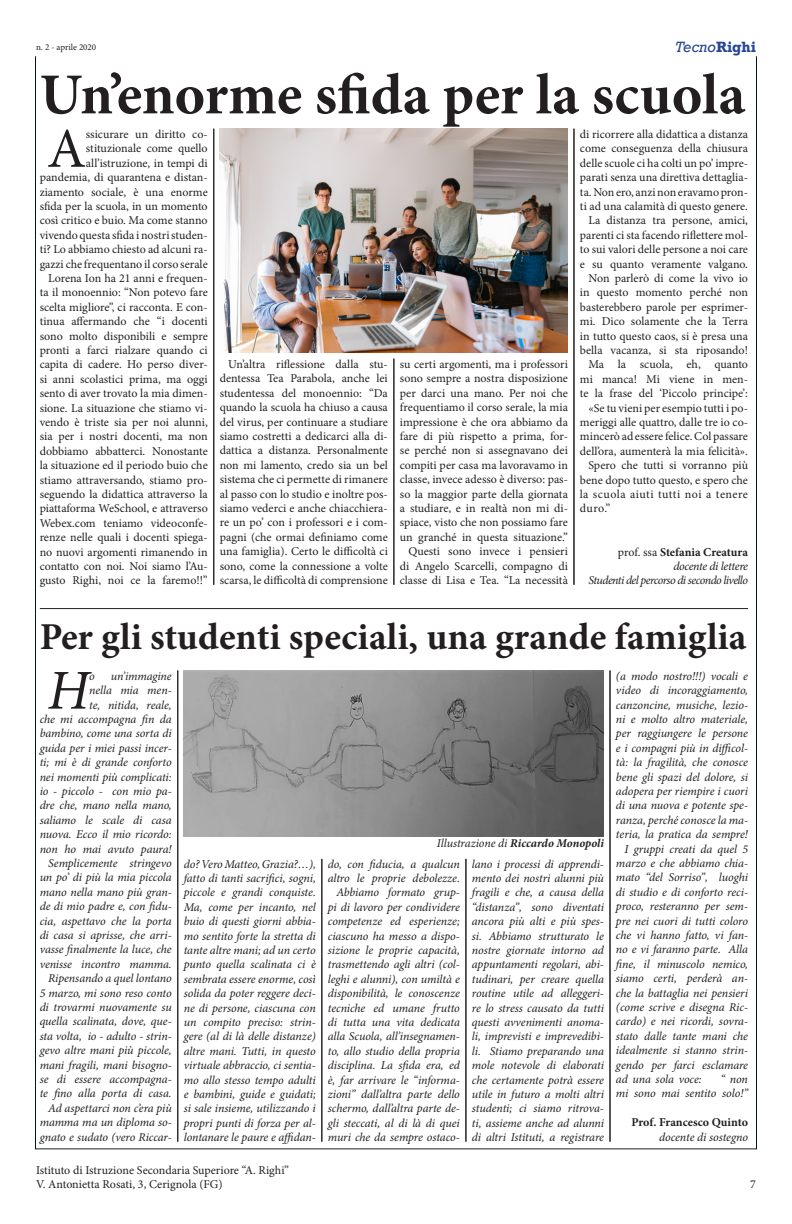
<style>
.page{position:relative;width:792px;height:1224px;background:#fff}
.page>*{position:absolute;margin:0;border:0;box-sizing:border-box;transform-origin:0 0}
.t1{font:700 58px "Minion Pro";color:#231f20}
.t2{font:italic 56.4px "Minion Pro";color:#231f20}
.t3{font:56.3px "Minion Pro";color:#231f20}
.t4{font:700 38px "Minion Pro";color:#231f20}
.t5{font:italic 14px "Rockwell";color:#274794}
.t6{font:italic 12px/14.4px "Minion Pro";letter-spacing:-.01em;color:#231f20;text-align:justify}
.t7{font:12px/14.4px "Minion Pro";color:#231f20;text-align:justify}
.t8{font:700 12px "Minion Pro";color:#231f20}
.t9{font:italic 12px "Minion Pro";letter-spacing:-.045em;color:#231f20}
.t10{font:italic 700 12px "Minion Pro";letter-spacing:-.005em;color:#231f20}
.t11{font:9px "Minion Pro";color:#231f20}
.s1{font-weight:700;font-style:normal}
.s2{font-weight:400}
</style>
<div class="page">
<hr style="left:36px;top:1148px;width:720px;height:1px;background:#231f20">
<hr style="left:35px;top:56px;width:1px;height:1093px;background:#001717">
<hr style="left:756px;top:56px;width:1px;height:1093px;background:#001717">
<hr style="left:40px;top:608px;width:708px;height:1px;background:#231f20">
<hr style="left:213px;top:129px;width:1px;height:456px;background:#231f20">
<hr style="left:393px;top:359px;width:1px;height:226px;background:#231f20">
<hr style="left:573px;top:129px;width:1px;height:456px;background:#231f20">
<img style="left:220px;top:129px;width:348px;height:224px">
<hr style="left:177px;top:670px;width:1px;height:472px;background:#231f20">
<hr style="left:321px;top:859px;width:1px;height:283px;background:#231f20">
<hr style="left:465px;top:859px;width:1px;height:283px;background:#231f20">
<hr style="left:609px;top:670px;width:1px;height:472px;background:#231f20">
<img style="left:184px;top:670px;width:420px;height:167px">
<p class="t11" style="left:36px;top:41px;width:62px">n. 2 - aprile 2020</p>
<p class="t5" style="left:675px;top:38px;width:82px">Tecno<span class="s1">Righi</span></p>
<p class="t1" style="left:40px;top:54px;width:707px">Un’enorme sfida per la scuola</p>
<p class="t3" style="left:47px;top:111px;width:40px">A</p>
<p class="t7" style="left:40px;top:127px;width:170px;text-align:right">ssicurare un diritto co&shy;stituzionale come quello all’istruzione, in tempi di pandemia, di quarantena e distan&shy;ziamento sociale, è una enorme sfida per la scuola, in un momento così critico e buio. Ma come stanno vivendo questa sfida i nostri studen&shy;ti? Lo abbiamo chiesto ad alcuni ra&shy;gazzi che frequentano il corso serale</p>
<p class="t7" style="left:40px;top:271px;width:170px;text-indent:9px">Lorena Ion ha 21 anni e frequen&shy;ta il monoennio: “Non potevo fare scelta migliore”, ci racconta. E con&shy;tinua affermando che “i docenti sono molto disponibili e sempre pronti a farci rialzare quando ci capita di cadere. Ho perso diver&shy;si anni scolastici prima, ma oggi sento di aver trovato la mia dimen&shy;sione. La situazione che stiamo vi&shy;vendo è triste sia per noi alunni, sia per i nostri docenti, ma non dobbiamo abbatterci. Nonostante la situazione ed il periodo buio che stiamo attraversando, stiamo pro&shy;seguendo la didattica attraverso la piattaforma WeSchool, e attraverso Webex.com teniamo videoconfe&shy;renze nelle quali i docenti spiega&shy;no nuovi argomenti rimanendo in contatto con noi. Noi siamo l’Au&shy;gusto Righi, noi ce la faremo!!”</p>
<p class="t7" style="left:580px;top:127px;width:170px">di ricorrere alla didattica a distanza come conseguenza della chiusura delle scuole ci ha colti un po’ impre&shy;parati senza una direttiva dettaglia&shy;ta. Non ero, anzi non eravamo pron&shy;ti ad una calamità di questo genere.</p>
<p class="t7" style="left:580px;top:213px;width:170px;text-indent:9px">La distanza tra persone, amici, parenti ci sta facendo riflettere mol&shy;to sui valori delle persone a noi care e su quanto veramente valgano.</p>
<p class="t7" style="left:580px;top:271px;width:170px;text-indent:9px">Non parlerò di come la vivo io in questo momento perché non basterebbero parole per esprimer&shy;mi. Dico solamente che la Terra in tutto questo caos, si è presa una bella vacanza, si sta riposando!</p>
<p class="t7" style="left:580px;top:357px;width:170px;text-indent:9px">Ma la scuola, eh, quanto mi manca! Mi viene in men&shy;te la frase del ‘Piccolo principe’:</p>
<p class="t7" style="left:580px;top:401px;width:170px;text-indent:9px">«Se tu vieni per esempio tutti i po&shy;meriggi alle quattro, dalle tre io co&shy;mincerò ad essere felice. Col passare dell’ora, aumenterà la mia felicità».</p>
<p class="t7" style="left:580px;top:458px;width:170px;text-indent:9px">Spero che tutti si vorranno più bene dopo tutto questo, e spero che la scuola aiuti tutti noi a tenere duro.”</p>
<p class="t8" style="left:618px;top:543px;width:132px"><span class="s2">prof. ssa</span> Stefania Creatura</p>
<p class="t6" style="left:673px;top:559px;width:76px">docente di lettere</p>
<p class="t9" style="left:588px;top:572px;width:161px">Studenti del percorso di secondo livello</p>
<p class="t7" style="left:220px;top:357px;width:170px;text-indent:9px">Un’altra riflessione dalla stu&shy;dentessa Tea Parabola, anche lei studentessa del monoennio: “Da quando la scuola ha chiuso a causa del virus, per continuare a studiare siamo costretti a dedicarci alla di&shy;dattica a distanza. Personalmente non mi lamento, credo sia un bel sistema che ci permette di rimanere al passo con lo studio e inoltre pos&shy;siamo vederci e anche chiacchiera&shy;re un po’ con i professori e i com&shy;pagni (che ormai definiamo come una famiglia). Certo le difficoltà ci sono, come la connessione a volte scarsa, le difficoltà di comprensione</p>
<p class="t7" style="left:400px;top:357px;width:170px">su certi argomenti, ma i professori sono sempre a nostra disposizione per darci una mano. Per noi che frequentiamo il corso serale, la mia impressione è che ora abbiamo da fare di più rispetto a prima, for&shy;se perché non si assegnavano dei compiti per casa ma lavoravamo in classe, invece adesso è diverso: pas&shy;so la maggior parte della giornata a studiare, e in realtà non mi di&shy;spiace, visto che non possiamo fare un granché in questa situazione.”</p>
<p class="t7" style="left:400px;top:544px;width:170px;text-indent:9px">Questi sono invece i pensieri di Angelo Scarcelli, compagno di classe di Lisa e Tea. “La necessità</p>
<p class="t4" style="left:40px;top:610px;width:709px">Per gli studenti speciali, una grande famiglia</p>
<p class="t6" style="left:40px;top:669px;width:134px;text-align:right">un’immagine<br>nella mia men-<br>te, nitida, reale,<br>che mi accompagna fin da bambino, come una sorta di guida per i miei passi incer&shy;ti; mi è di grande conforto nei momenti più complicati: io - piccolo - con mio pa&shy;dre che, mano nella mano, saliamo le scale di casa nuova. Ecco il mio ricordo: non ho mai avuto paura!</p>
<p class="t6" style="left:40px;top:856px;width:134px;text-indent:9px">Semplicemente stringevo un po’ di più la mia piccola mano nella mano più gran&shy;de di mio padre e, con fidu&shy;cia, aspettavo che la porta di casa si aprisse, che arri&shy;vasse finalmente la luce, che venisse incontro mamma.</p>
<p class="t6" style="left:40px;top:971px;width:134px;text-indent:9px">Ripensando a quel lontano 5 marzo, mi sono reso conto di trovarmi nuovamente su quella scalinata, dove, que&shy;sta volta, io - adulto - strin&shy;gevo altre mani più piccole, mani fragili, mani bisogno&shy;se di essere accompagna&shy;te fino alla porta di casa.</p>
<p class="t6" style="left:40px;top:1101px;width:134px;text-indent:9px">Ad aspettarci non c’era più mamma ma un diploma so&shy;gnato e sudato (vero Riccar-</p>
<p class="t2" style="left:47px;top:652px;width:43px">H</p>
<p class="t6" style="left:89px;top:669px;width:7px">o</p>
<p class="t10" style="left:437px;top:834px;width:168px"><span class="s2">Illustrazione di</span> Riccardo Monopoli</p>
<p class="t6" style="left:184px;top:857px;width:134px">do? Vero Matteo, Grazia?…), fatto di tanti sacrifici, sogni, piccole e grandi conquiste.<br>Ma, come per incanto, nel buio di questi giorni abbia&shy;mo sentito forte la stretta di tante altre mani; ad un certo punto quella scalinata ci è sembrata essere enorme, così solida da poter reggere deci&shy;ne di persone, ciascuna con un compito preciso: strin&shy;gere (al di là delle distanze) altre mani. Tutti, in questo virtuale abbraccio, ci sentia&shy;mo allo stesso tempo adulti e bambini, guide e guidati; si sale insieme, utilizzando i propri punti di forza per al&shy;lontanare le paure e affidan-</p>
<p class="t6" style="left:328px;top:857px;width:134px">do, con fiducia, a qualcun altro le proprie debolezze.</p>
<p class="t6" style="left:328px;top:885px;width:134px;text-indent:9px">Abbiamo formato grup&shy;pi di lavoro per condividere competenze ed esperienze; ciascuno ha messo a dispo&shy;sizione le proprie capacità, trasmettendo agli altri (col&shy;leghi e alunni), con umiltà e disponibilità, le conoscenze tecniche ed umane frutto di tutta una vita dedicata alla Scuola, all’insegnamen&shy;to, allo studio della propria disciplina. La sfida era, ed è, far arrivare le “informa&shy;zioni” dall’altra parte dello schermo, dall’altra parte de&shy;gli steccati, al di là di quei muri che da sempre ostaco-</p>
<p class="t6" style="left:472px;top:857px;width:134px">lano i processi di apprendi&shy;mento dei nostri alunni più fragili e che, a causa della “distanza”, sono diventati ancora più alti e più spes&shy;si. Abbiamo strutturato le nostre giornate intorno ad appuntamenti regolari, abi&shy;tudinari, per creare quella routine utile ad alleggeri&shy;re lo stress causato da tutti questi avvenimenti anoma&shy;li, imprevisti e imprevedibi&shy;li. Stiamo preparando una mole notevole di elaborati che certamente potrà essere utile in futuro a molti altri studenti; ci siamo ritrova&shy;ti, assieme anche ad alunni di altri Istituti, a registrare</p>
<p class="t7" style="left:36px;top:1163px;width:255px">Istituto di Istruzione Secondaria Superiore “A. Righi”<br>V. Antonietta Rosati, 3, Cerignola (FG)</p>
<p class="t6" style="left:616px;top:669px;width:134px">(a modo nostro!!!) vocali e video di incoraggiamento, canzoncine, musiche, lezio&shy;ni e molto altro materiale, per raggiungere le persone e i compagni più in difficol&shy;tà: la fragilità, che conosce bene gli spazi del dolore, si adopera per riempire i cuori di una nuova e potente spe&shy;ranza, perché conosce la ma&shy;teria, la pratica da sempre!</p>
<p class="t6" style="left:616px;top:842px;width:134px;text-indent:9px">I gruppi creati da quel 5 marzo e che abbiamo chia&shy;mato “del Sorriso”, luoghi di studio e di conforto reci&shy;proco, resteranno per sem&shy;pre nei cuori di tutti coloro che vi hanno fatto, vi fan&shy;no e vi faranno parte. Alla fine, il minuscolo nemico, siamo certi, perderà an&shy;che la battaglia nei pensieri (come scrive e disegna Ric&shy;cardo) e nei ricordi, sovra&shy;stato dalle tante mani che idealmente si stanno strin&shy;gendo per farci esclamare ad una sola voce:</p>
<p class="t6" style="left:616px;top:1072px;width:134px;text-align:right">“ non<br>mi sono mai sentito solo!”</p>
<p class="t8" style="left:631px;top:1114px;width:118px">Prof. Francesco Quinto</p>
<p class="t6" style="left:659px;top:1130px;width:91px">docente di sostegno</p>
<p class="t7" style="left:750px;top:1177px;width:7px">7</p>
</div>
